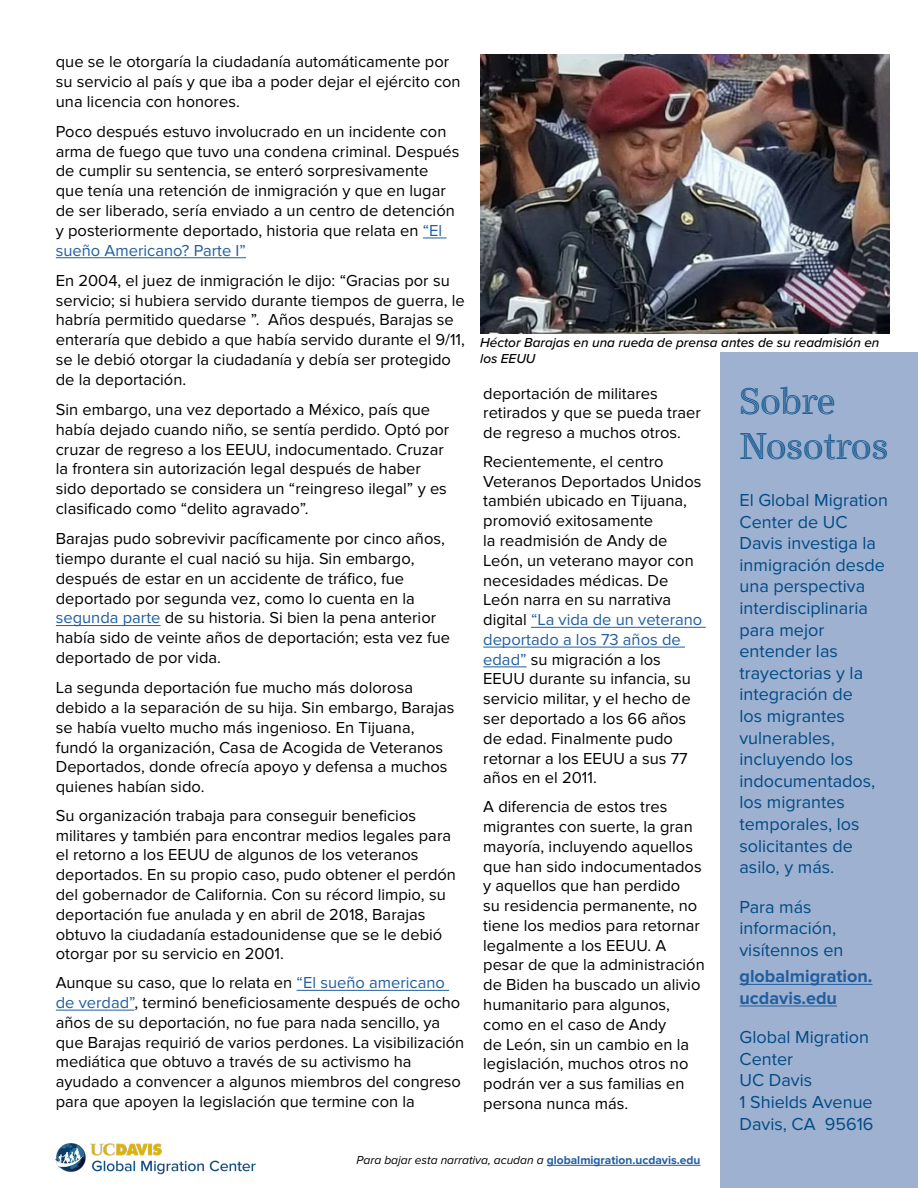
<style>
.page{position:relative;width:918px;height:1188px;background:#fff}
.page>*{position:absolute;margin:0;border:0;box-sizing:border-box;transform-origin:0 0}
.t1{font:37.5px/45px "Ryman";color:#004b85}
.t2{font:18px/21.6px "Proxima Nova";color:#004b85}
.t3{font:700 18px/21.6px "Proxima Nova";color:#215e9e}
.t4{font:16.5px/19.8px "Proxima Nova";color:#000}
.t5{font:italic 500 13.5px/16.2px "Proxima Nova";color:#000}
.t6{font:italic 12px "Proxima Nova";color:#000}
.s1{color:#215e9e}
.s2{font-weight:700;font-style:normal;color:#215e9e}
</style>
<div class="page">
<svg style="left:423px;top:238px;width:24px;height:1px"></svg>
<hr style="left:56px;top:257px;width:190px;height:1px;background:#215e9e">
<hr style="left:56px;top:625px;width:105px;height:1px;background:#215e9e">
<hr style="left:297px;top:990px;width:152px;height:1px;background:#215e9e">
<hr style="left:56px;top:1010px;width:78px;height:1px;background:#215e9e">
<hr style="left:531px;top:627px;width:175px;height:1px;background:#215e9e">
<hr style="left:483px;top:647px;width:202px;height:1px;background:#215e9e">
<hr style="left:483px;top:667px;width:44px;height:1px;background:#215e9e">
<div style="left:721px;top:353px;width:197px;height:835px;background:#9fb1d0"></div>
<hr style="left:740px;top:984px;width:132px;height:1px;background:#215e9e">
<hr style="left:740px;top:1006px;width:97px;height:1px;background:#215e9e">
<img style="left:55px;top:1143px;width:201px;height:32px">
<img style="left:480px;top:54px;width:410px;height:279px">
<hr style="left:547px;top:1165px;width:154px;height:1px;background:#215e9e">
<p class="t4" style="left:56px;top:52px;width:406px">que se le otorgaría la ciudadanía automáticamente por su servicio al país y que iba a poder dejar el ejército con una licencia con honores.</p>
<p class="t4" style="left:56px;top:122px;width:405px">Poco después estuvo involucrado en un incidente con arma de fuego que tuvo una condena criminal. Después de cumplir su sentencia, se enteró sorpresivamente que tenía una retención de inmigración y que en lugar de ser liberado, sería enviado a un centro de detención y posteriormente deportado, historia que relata en <span class="s1">“El sueño Americano? Parte I”</span></p>
<p class="t4" style="left:56px;top:271px;width:411px">En 2004, el juez de inmigración le dijo: “Gracias por su servicio; si hubiera servido durante tiempos de guerra, le habría permitido quedarse ”. Años después, Barajas se enteraría que debido a que había servido durante el 9/11, se le debió otorgar la ciudadanía y debía ser protegido de la deportación.</p>
<p class="t4" style="left:56px;top:400px;width:395px">Sin embargo, una vez deportado a México, país que había dejado cuando niño, se sentía perdido. Optó por cruzar de regreso a los EEUU, indocumentado. Cruzar la frontera sin autorización legal después de haber sido deportado se considera un “reingreso ilegal” y es clasificado como “delito agravado”.</p>
<p class="t4" style="left:56px;top:529px;width:396px">Barajas pudo sobrevivir pacíficamente por cinco años, tiempo durante el cual nació su hija. Sin embargo, después de estar en un accidente de tráfico, fue deportado por segunda vez, como lo cuenta en la <span class="s1">segunda parte</span> de su historia. Si bien la pena anterior había sido de veinte años de deportación; esta vez fue deportado de por vida.</p>
<p class="t4" style="left:56px;top:678px;width:400px">La segunda deportación fue mucho más dolorosa debido a la separación de su hija. Sin embargo, Barajas se había vuelto mucho más ingenioso. En Tijuana, fundó la organización, Casa de Acogida de Veteranos Deportados, donde ofrecía apoyo y defensa a muchos quienes habían sido.</p>
<p class="t4" style="left:56px;top:806px;width:402px">Su organización trabaja para conseguir beneficios militares y también para encontrar medios legales para el retorno a los EEUU de algunos de los veteranos deportados. En su propio caso, pudo obtener el perdón del gobernador de California. Con su récord limpio, su deportación fue anulada y en abril de 2018, Barajas obtuvo la ciudadanía estadounidense que se le debió otorgar por su servicio en 2001.</p>
<p class="t4" style="left:56px;top:973px;width:410px">Aunque su caso, que lo relata en <span class="s1">“El sueño americano de verdad”</span>, terminó beneficiosamente después de ocho años de su deportación, no fue para nada sencillo, ya que Barajas requirió de varios perdones. La visibilización mediática que obtuvo a través de su activismo ha ayudado a convencer a algunos miembros del congreso para que apoyen la legislación que termine con la</p>
<p class="t5" style="left:480px;top:335px;width:401px">Héctor Barajas en una rueda de prensa antes de su readmisión en los EEUU</p>
<p class="t4" style="left:483px;top:384px;width:219px">deportación de militares retirados y que se pueda traer de regreso a muchos otros.</p>
<p class="t4" style="left:483px;top:452px;width:221px">Recientemente, el centro<br>Veteranos Deportados Unidos también ubicado en Tijuana, promovió exitosamente<br>la readmisión de Andy de<br>León, un veterano mayor con necesidades médicas. De<br>León narra en su narrativa digital <span class="s1">“La vida de un veterano deportado a los 73 años de edad”</span> su migración a los<br>EEUU durante su infancia, su servicio militar, y el hecho de ser deportado a los 66 años de edad. Finalmente pudo retornar a los EEUU a sus 77 años en el 2011.</p>
<p class="t4" style="left:483px;top:797px;width:223px">A diferencia de estos tres migrantes con suerte, la gran mayoría, incluyendo aquellos que han sido indocumentados y aquellos que han perdido<br>su residencia permanente, no tiene los medios para retornar legalmente a los EEUU. A pesar de que la administración de Biden ha buscado un alivio humanitario para algunos, como en el caso de Andy<br>de León, sin un cambio en la legislación, muchos otros no podrán ver a sus familias en persona nunca más.</p>
<h1 class="t1" style="left:740px;top:379px;width:151px">Sobre<br>Nosotros</h1>
<p class="t2" style="left:740px;top:490px;width:150px">El Global Migration<br>Center de UC<br>Davis investiga la inmigración desde una perspectiva interdisciplinaria para mejor entender las trayectorias y la integración de<br>los migrantes vulnerables, incluyendo los indocumentados, los migrantes temporales, los solicitantes de asilo, y más.</p>
<p class="t2" style="left:740px;top:897px;width:105px">Para más información, visítennos en</p>
<p class="t3" style="left:740px;top:966px;width:134px">globalmigration. ucdavis.edu</p>
<p class="t2" style="left:740px;top:1027px;width:135px">Global Migration<br>Center<br>UC Davis<br>1 Shields Avenue<br>Davis, CA 95616</p>
<p class="t6" style="left:357px;top:1153px;width:345px">Para bajar esta narrativa, acudan a <span class="s2">globalmigration.ucdavis.edu</span></p>
</div>
